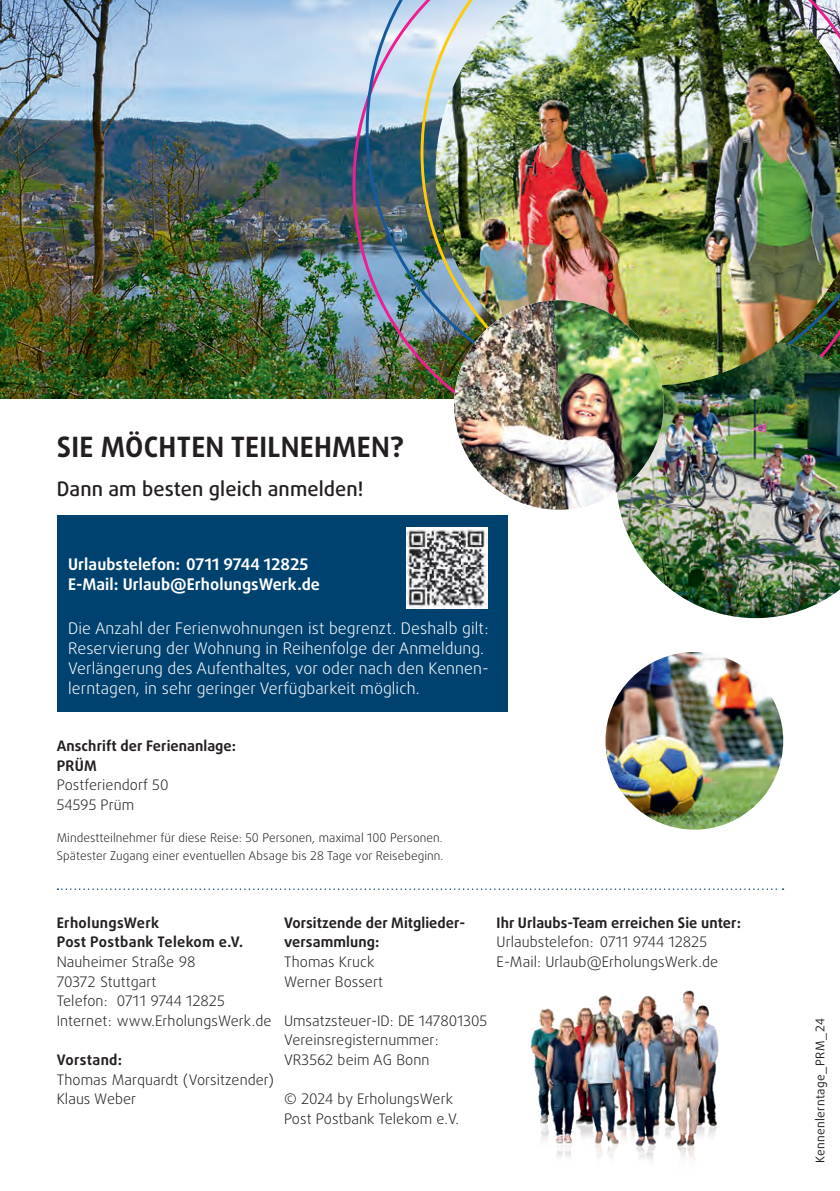
<style>
.page{position:relative;width:840px;height:1191px;background:#fff}
.page>*{position:absolute;margin:0;border:0;box-sizing:border-box;transform-origin:0 0}
.Headline_Hotelnamen{font:700 28px "Daxline Pro";letter-spacing:.01em;color:#231f20}
.Grundtext{font:500 20px "Daxline Pro";letter-spacing:.005em;color:#231f20}
.Grundtext-2{font:300 16px/20px "Daxline Pro";letter-spacing:.005em;color:#fff}
.Grundtext-3{font:700 16px "Daxline Pro";letter-spacing:.005em;color:#fff}
.Grundtext-4{font:300 14.4px/19.6px "Daxline Pro";letter-spacing:.005em;color:#231f20}
.Grundtext-5{font:700 14.4px/19.6px "Daxline Pro";letter-spacing:.005em;color:#231f20}
.Grundtext-6{font:300 12px/18px "Daxline Pro";letter-spacing:.005em;color:#231f20}
.t1{font:12px "Daxline Pro";letter-spacing:.025em;color:#231f20}
.s1{font-weight:300}
</style>
<div class="page">
<img style="left:0;top:0;width:352px;height:398px">
<svg style="left:57px;top:888px;width:726px;height:2px"></svg>
<div style="left:57px;top:516px;width:450px;height:196px;background:#00426f"></div>
<img style="left:530px;top:990px;width:189px;height:171px">
<img style="left:406px;top:527px;width:81px;height:81px">
<img style="left:352px;top:0;width:112px;height:450px">
<img style="left:365px;top:0;width:91px;height:396px">
<img style="left:605px;top:652px;width:177px;height:177px;border-radius:89px">
<img style="left:616px;top:385px;width:223px;height:233px">
<img style="left:435px;top:0;width:404px;height:385px">
<img style="left:454px;top:300px;width:209px;height:210px;border-radius:105px">
<p class="Headline_Hotelnamen" style="left:57px;top:428px;width:348px">SIE MÖCHTEN TEILNEHMEN?</p>
<p class="Grundtext" style="left:57px;top:476px;width:308px">Dann am besten gleich anmelden!</p>
<p class="Grundtext-3" style="left:68px;top:554px;width:241px">Urlaubstelefon: 0711 9744 12825</p>
<p class="Grundtext-3" style="left:68px;top:574px;width:253px">E-Mail: Urlaub@ErholungsWerk.de</p>
<p class="Grundtext-2" style="left:68px;top:618px;width:422px">Die Anzahl der Ferienwohnungen ist begrenzt. Deshalb gilt:<br>Reservierung der Wohnung in Reihenfolge der Anmeldung.<br>Verlängerung des Aufenthaltes, vor oder nach den Kennen&shy;lerntagen, in sehr geringer Verfügbarkeit möglich.</p>
<p class="Grundtext-5" style="left:57px;top:736px;width:181px">Anschrift der Ferienanlage:</p>
<p class="Grundtext-5" style="left:57px;top:756px;width:41px">PRÜM</p>
<p class="Grundtext-4" style="left:57px;top:775px;width:113px">Postferiendorf 50</p>
<p class="Grundtext-4" style="left:57px;top:795px;width:79px">54595 Prüm</p>
<p class="Grundtext-6" style="left:57px;top:829px;width:388px">Mindestteilnehmer für diese Reise: 50 Personen, maximal 100 Personen.<br>Spätester Zugang einer eventuellen Absage bis 28 Tage vor Reisebeginn.</p>
<p class="Grundtext-5" style="left:57px;top:912px;width:188px">ErholungsWerk<br>Post Postbank Telekom e.V.<br><span class="s1">Nauheimer Straße 98</span></p>
<p class="Grundtext-4" style="left:57px;top:971px;width:101px">70372 Stuttgart</p>
<p class="Grundtext-4" style="left:57px;top:991px;width:169px">Telefon: 0711 9744 12825</p>
<p class="Grundtext-4" style="left:57px;top:1010px;width:216px">Internet: www.ErholungsWerk.de</p>
<p class="Grundtext-5" style="left:57px;top:1050px;width:67px">Vorstand:</p>
<p class="Grundtext-4" style="left:57px;top:1069px;width:219px">Thomas Marquardt (Vorsitzender)</p>
<p class="Grundtext-4" style="left:57px;top:1089px;width:81px">Klaus Weber</p>
<p class="Grundtext-5" style="left:284px;top:912px;width:182px">Vorsitzende der Mitglieder&shy;versammlung:</p>
<p class="Grundtext-4" style="left:284px;top:952px;width:92px">Thomas Kruck</p>
<p class="Grundtext-4" style="left:284px;top:971px;width:100px">Werner Bossert</p>
<p class="Grundtext-4" style="left:284px;top:1010px;width:204px">Umsatzsteuer-ID: DE 147801305</p>
<p class="Grundtext-4" style="left:284px;top:1030px;width:156px">Vereinsregisternummer:<br>VR3562 beim AG Bonn</p>
<p class="Grundtext-4" style="left:284px;top:1089px;width:176px">© 2024 by ErholungsWerk<br>Post Postbank Telekom e.V.</p>
<p class="Grundtext-5" style="left:496px;top:912px;width:246px">Ihr Urlaubs-Team erreichen Sie unter:<br><span class="s1">Urlaubstelefon: 0711 9744 12825</span></p>
<p class="Grundtext-4" style="left:496px;top:952px;width:223px">E-Mail: Urlaub@ErholungsWerk.de</p>
<p class="t1" style="left:811px;top:1163px;width:146px;rotate:-90deg">Kennenlerntage_PRM_24</p>
</div>
